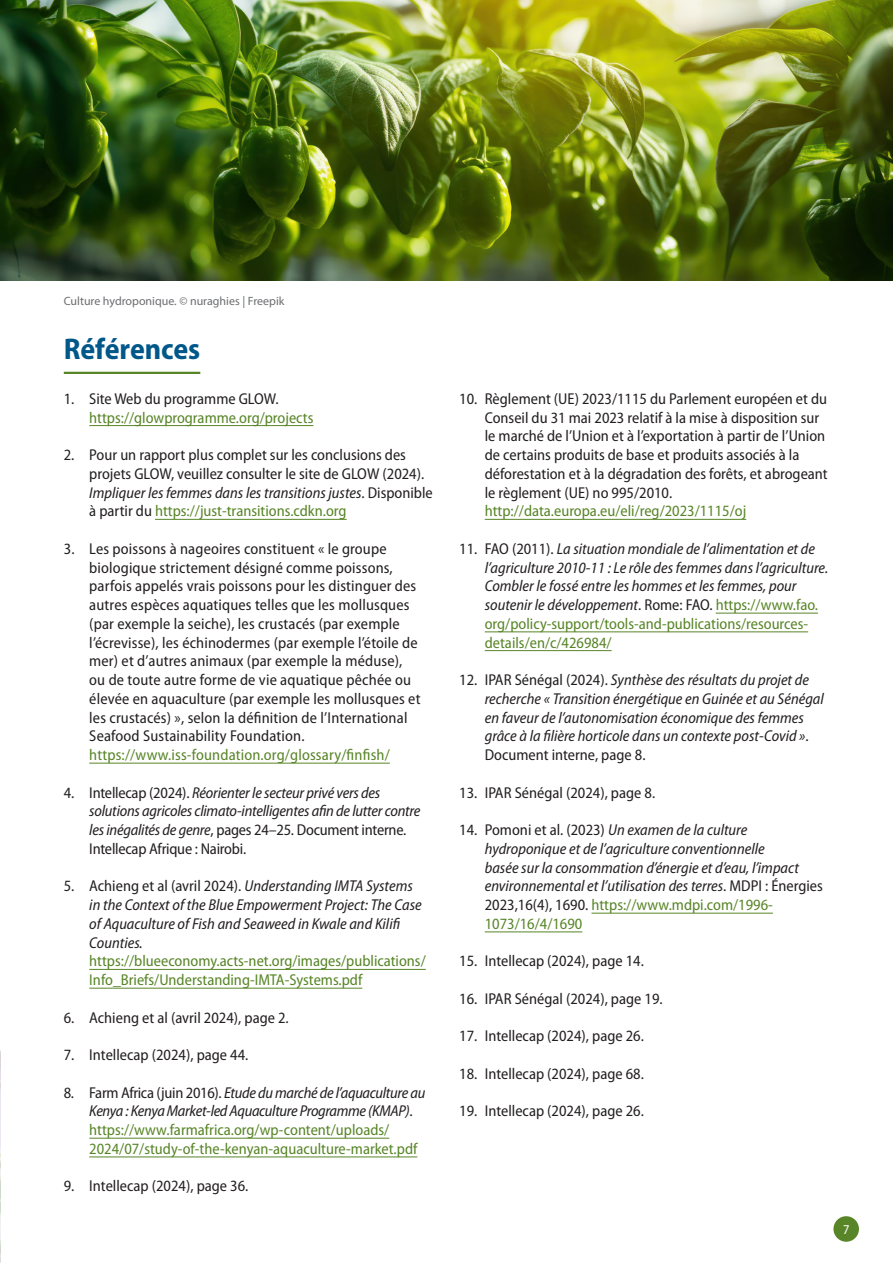
<style>
.page{position:relative;width:893px;height:1263px;background:#fff}
.page>*{position:absolute;margin:0;border:0;box-sizing:border-box;transform-origin:0 0}
.t1{font:700 semi-condensed 30px "Myriad Pro";color:#005789}
.t2{font:semi-condensed 15.75px/18.8px "Myriad Pro";color:#231f20}
.t3{font:italic semi-condensed 15.75px/18.8px "Myriad Pro";color:#231f20}
.t4{font:semi-condensed 15.75px/18.8px "Myriad Pro";color:#588527}
.t5{font:semi-condensed 13.5px "Myriad Pro";color:#fff}
.t6{font:12px "Myriad Pro";color:#6c6d70}
.s1{font-style:italic}
.s2{color:#588527}
.s3{font-style:normal}
.s4{color:#231f20}
.s5{font-style:italic;color:#231f20}
.s6{font-style:normal;color:#588527}
</style>
<div class="page">
<img style="left:0;top:1050px;width:1px;height:189px">
<svg style="left:0;top:1239px;width:1px;height:24px"></svg>
<hr style="left:64px;top:372px;width:136px;height:2px;background:#588527">
<hr style="left:89px;top:425px;width:224px;height:1px;background:#588527">
<hr style="left:155px;top:519px;width:192px;height:1px;background:#588527">
<hr style="left:89px;top:763px;width:301px;height:1px;background:#588527">
<hr style="left:89px;top:969px;width:337px;height:1px;background:#588527">
<hr style="left:89px;top:988px;width:273px;height:1px;background:#588527">
<hr style="left:89px;top:1138px;width:300px;height:1px;background:#588527">
<hr style="left:89px;top:1156px;width:328px;height:1px;background:#588527">
<hr style="left:485px;top:519px;width:261px;height:1px;background:#588527">
<hr style="left:716px;top:613px;width:102px;height:1px;background:#588527">
<hr style="left:485px;top:631px;width:323px;height:1px;background:#588527">
<hr style="left:485px;top:650px;width:127px;height:1px;background:#588527">
<hr style="left:591px;top:913px;width:182px;height:1px;background:#588527">
<hr style="left:485px;top:931px;width:97px;height:1px;background:#588527">
<img style="left:0;top:0;width:893px;height:281px">
<div style="left:833px;top:1216px;width:26px;height:26px;background:#588527;border-radius:50%"></div>
<p class="t6" style="left:64px;top:293px;width:222px">Culture hydroponique. © nuraghies | Freepik</p>
<h1 class="t1" style="left:64px;top:330px;width:138px">Références</h1>
<p class="t2" style="left:64px;top:389px;width:216px">1. Site Web du programme GLOW.</p>
<p class="t4" style="left:89px;top:408px;width:226px">https://glowprogramme.org/projects</p>
<p class="t2" style="left:89px;top:446px;width:345px;text-indent:-26px">2. Pour un rapport plus complet sur les conclusions des projets GLOW, veuillez consulter le site de GLOW (2024).<br><span class="s1">Impliquer les femmes dans les transitions justes</span>. Disponible à partir du <span class="s2">https://just-transitions.cdkn.org</span></p>
<p class="t2" style="left:89px;top:539px;width:333px;text-indent:-26px">3. Les poissons à nageoires constituent « le groupe biologique strictement désigné comme poissons, parfois appelés vrais poissons pour les distinguer des autres espèces aquatiques telles que les mollusques (par exemple la seiche), les crustacés (par exemple l’écrevisse), les échinodermes (par exemple l’étoile de mer) et d’autres animaux (par exemple la méduse), ou de toute autre forme de vie aquatique pêchée ou élevée en aquaculture (par exemple les mollusques et les crustacés) », selon la définition de l’International Seafood Sustainability Foundation.</p>
<p class="t4" style="left:89px;top:746px;width:302px">https://www.iss-foundation.org/glossary/finfish/</p>
<p class="t3" style="left:89px;top:783px;width:333px;text-indent:-26px"><span class="s3">4. Intellecap (2024).</span> Réorienter le secteur privé vers des solutions agricoles climato-intelligentes afin de lutter contre les inégalités de genre<span class="s3">, pages 24–25. Document interne.<br>Intellecap Afrique : Nairobi.</span></p>
<p class="t3" style="left:89px;top:876px;width:334px;text-indent:-26px"><span class="s3">5. Achieng et al (avril 2024).</span> Understanding IMTA Systems in the Context of the Blue Empowerment Project: The Case of Aquaculture of Fish and Seaweed in Kwale and Kilifi Counties.</p>
<p class="t4" style="left:89px;top:952px;width:338px">https://blueeconomy.acts-net.org/images/publications/<br>Info_Briefs/Understanding-IMTA-Systems.pdf</p>
<p class="t2" style="left:64px;top:1008px;width:226px">6. Achieng et al (avril 2024), page 2.</p>
<p class="t2" style="left:64px;top:1046px;width:186px">7. Intellecap (2024), page 44.</p>
<p class="t4" style="left:89px;top:1083px;width:338px;text-indent:-26px"><span class="s4">8. Farm Africa (juin 2016).</span> <span class="s5">Etude du marché de l’aquaculture au Kenya : Kenya Market-led Aquaculture Programme (KMAP)</span><span class="s4">. </span>https://www.farmafrica.org/wp-content/uploads/ 2024/07/study-of-the-kenyan-aquaculture-market.pdf</p>
<p class="t2" style="left:64px;top:1177px;width:186px">9. Intellecap (2024), page 36.</p>
<p class="t2" style="left:485px;top:389px;width:344px;text-indent:-26px">10. Règlement (UE) 2023/1115 du Parlement européen et du Conseil du 31 mai 2023 relatif à la mise à disposition sur le marché de l’Union et à l’exportation à partir de l’Union de certains produits de base et produits associés à la déforestation et à la dégradation des forêts, et abrogeant le règlement (UE) no 995/2010.</p>
<p class="t4" style="left:485px;top:502px;width:263px">http://data.europa.eu/eli/reg/2023/1115/oj</p>
<p class="t3" style="left:485px;top:539px;width:345px;text-indent:-26px"><span class="s3">11. FAO (2011).</span> La situation mondiale de l’alimentation et de l’agriculture 2010-11 : Le rôle des femmes dans l’agriculture.<br>Combler le fossé entre les hommes et les femmes, pour soutenir le développement<span class="s3">. Rome: FAO.</span> <span class="s6">https://www.fao. org/policy-support/tools-and-publications/resources&shy;details/en/c/426984/</span></p>
<p class="t3" style="left:485px;top:670px;width:341px;text-indent:-26px"><span class="s3">12. IPAR Sénégal (2024).</span> Synthèse des résultats du projet de recherche « Transition énergétique en Guinée et au Sénégal en faveur de l’autonomisation économique des femmes grâce à la filière horticole dans un contexte post-Covid »<span class="s3">.<br>Document interne, page 8.</span></p>
<p class="t2" style="left:459px;top:783px;width:197px">13. IPAR Sénégal (2024), page 8.</p>
<p class="t3" style="left:485px;top:820px;width:340px;text-indent:-26px"><span class="s3">14. Pomoni et al. (2023)</span> Un examen de la culture hydroponique et de l’agriculture conventionnelle<br>basée sur la consommation d’énergie et d’eau, l’impact environnemental et l’utilisation des terres<span class="s3">. MDPI : Énergies 2023,16(4), 1690.</span> <span class="s6">https://www.mdpi.com/1996- 1073/16/4/1690</span></p>
<p class="t2" style="left:459px;top:952px;width:186px">15. Intellecap (2024), page 14.</p>
<p class="t2" style="left:459px;top:989px;width:205px">16. IPAR Sénégal (2024), page 19.</p>
<p class="t2" style="left:459px;top:1027px;width:186px">17. Intellecap (2024), page 26.</p>
<p class="t2" style="left:459px;top:1064px;width:186px">18. Intellecap (2024), page 68.</p>
<p class="t2" style="left:459px;top:1102px;width:186px">19. Intellecap (2024), page 26.</p>
<p class="t5" style="left:843px;top:1222px;width:8px">7</p>
</div>
